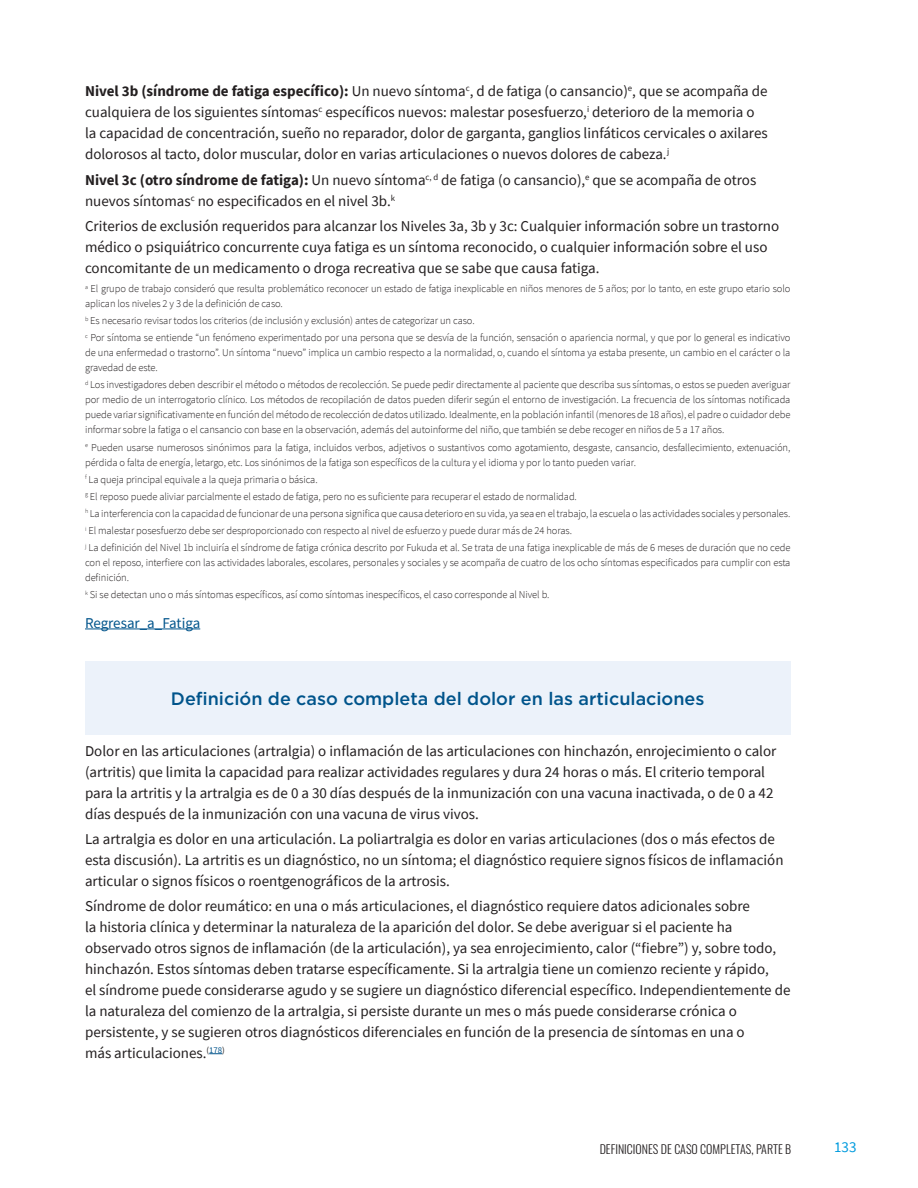
<style>
.page{position:relative;width:918px;height:1188px;background:#fff}
.page>*{position:absolute;margin:0;border:0;box-sizing:border-box;transform-origin:0 0}
.Box_Body{font:500 18px "Gotham";color:#00548b}
.Body{font:15px/21px "Source Sans Pro";color:#231f20}
.Body-2{font:15px "Source Sans Pro";letter-spacing:-.005em;color:#00548b}
.t1{font:15px "Source Sans Pro";color:#009bde}
.t2{font:300 12px "Oswald";color:#231f20}
.Notes{font:300 10.5px/15px "Source Sans Pro";letter-spacing:-.01em;color:#231f20;text-align:justify}
.s1{font-weight:700}
</style>
<div class="page">
<hr style="left:85px;top:629px;width:115px;height:1px;background:#00548b">
<div style="left:85px;top:661px;width:705px;height:73px;background:#ecf2fa"></div>
<svg style="left:209px;top:1053px;width:13px;height:1px"></svg>
<p class="Body" style="left:85px;top:81px;width:684px"><span class="s1">Nivel 3b (síndrome de fatiga específico):</span> Un nuevo síntoma<sup>c</sup>, d de fatiga (o cansancio)<sup>e</sup>, que se acompaña de cualquiera de los siguientes síntomas<sup>c</sup> específicos nuevos: malestar posesfuerzo,<sup>i</sup> deterioro de la memoria o la capacidad de concentración, sueño no reparador, dolor de garganta, ganglios linfáticos cervicales o axilares dolorosos al tacto, dolor muscular, dolor en varias articulaciones o nuevos dolores de cabeza.<sup>j</sup></p>
<p class="Body" style="left:85px;top:169px;width:673px"><span class="s1">Nivel 3c (otro síndrome de fatiga):</span> Un nuevo síntoma<sup>c,</sup> <sup>d</sup> de fatiga (o cansancio),<sup>e</sup> que se acompaña de otros nuevos síntomas<sup>c</sup> no especificados en el nivel 3b.<sup>k</sup></p>
<p class="Body" style="left:85px;top:215px;width:696px">Criterios de exclusión requeridos para alcanzar los Niveles 3a, 3b y 3c: Cualquier información sobre un trastorno médico o psiquiátrico concurrente cuya fatiga es un síntoma reconocido, o cualquier información sobre el uso concomitante de un medicamento o droga recreativa que se sabe que causa fatiga.</p>
<p class="Notes" style="left:85px;top:281px;width:707px"><sup>a</sup> El grupo de trabajo consideró que resulta problemático reconocer un estado de fatiga inexplicable en niños menores de 5 años; por lo tanto, en este grupo etario solo aplican los niveles 2 y 3 de la definición de caso.</p>
<p class="Notes" style="left:85px;top:313px;width:390px"><sup>b</sup> Es necesario revisar todos los criterios (de inclusión y exclusión) antes de categorizar un caso.</p>
<p class="Notes" style="left:85px;top:330px;width:707px"><sup>c</sup> Por síntoma se entiende “un fenómeno experimentado por una persona que se desvía de la función, sensación o apariencia normal, y que por lo general es indicativo de una enfermedad o trastorno”. Un síntoma “nuevo” implica un cambio respecto a la normalidad, o, cuando el síntoma ya estaba presente, un cambio en el carácter o la gravedad de este.</p>
<p class="Notes" style="left:85px;top:377px;width:707px"><sup>d</sup> Los investigadores deben describir el método o métodos de recolección. Se puede pedir directamente al paciente que describa sus síntomas, o estos se pueden averiguar por medio de un interrogatorio clínico. Los métodos de recopilación de datos pueden diferir según el entorno de investigación. La frecuencia de los síntomas notificada puede variar significativamente en función del método de recolección de datos utilizado. Idealmente, en la población infantil (menores de 18 años), el padre o cuidador debe informar sobre la fatiga o el cansancio con base en la observación, además del autoinforme del niño, que también se debe recoger en niños de 5 a 17 años.</p>
<p class="Notes" style="left:85px;top:440px;width:707px"><sup>e</sup> Pueden usarse numerosos sinónimos para la fatiga, incluidos verbos, adjetivos o sustantivos como agotamiento, desgaste, cansancio, desfallecimiento, extenuación, pérdida o falta de energía, letargo, etc. Los sinónimos de la fatiga son específicos de la cultura y el idioma y por lo tanto pueden variar.</p>
<p class="Notes" style="left:85px;top:472px;width:234px"><sup>f</sup> La queja principal equivale a la queja primaria o básica.</p>
<p class="Notes" style="left:85px;top:489px;width:493px"><sup>g</sup> El reposo puede aliviar parcialmente el estado de fatiga, pero no es suficiente para recuperar el estado de normalidad.</p>
<p class="Notes" style="left:85px;top:506px;width:707px"><sup>h</sup> La interferencia con la capacidad de funcionar de una persona significa que causa deterioro en su vida, ya sea en el trabajo, la escuela o las actividades sociales y personales.</p>
<p class="Notes" style="left:85px;top:523px;width:487px"><sup>i</sup> El malestar posesfuerzo debe ser desproporcionado con respecto al nivel de esfuerzo y puede durar más de 24 horas.</p>
<p class="Notes" style="left:85px;top:540px;width:707px"><sup>j</sup> La definición del Nivel 1b incluiría el síndrome de fatiga crónica descrito por Fukuda et al. Se trata de una fatiga inexplicable de más de 6 meses de duración que no cede con el reposo, interfiere con las actividades laborales, escolares, personales y sociales y se acompaña de cuatro de los ocho síntomas especificados para cumplir con esta definición.</p>
<p class="Notes" style="left:85px;top:587px;width:466px"><sup>k</sup> Si se detectan uno o más síntomas específicos, así como síntomas inespecíficos, el caso corresponde al Nivel b.</p>
<p class="Body-2" style="left:85px;top:613px;width:117px">Regresar_a_Fatiga</p>
<p class="Box_Body" style="left:171px;top:687px;width:535px">Definición de caso completa del dolor en las articulaciones</p>
<p class="Body" style="left:85px;top:740px;width:693px">Dolor en las articulaciones (artralgia) o inflamación de las articulaciones con hinchazón, enrojecimiento o calor (artritis) que limita la capacidad para realizar actividades regulares y dura 24 horas o más. El criterio temporal para la artritis y la artralgia es de 0 a 30 días después de la inmunización con una vacuna inactivada, o de 0 a 42 días después de la inmunización con una vacuna de virus vivos.</p>
<p class="Body" style="left:85px;top:828px;width:700px">La artralgia es dolor en una articulación. La poliartralgia es dolor en varias articulaciones (dos o más efectos de esta discusión). La artritis es un diagnóstico, no un síntoma; el diagnóstico requiere signos físicos de inflamación articular o signos físicos o roentgenográficos de la artrosis.</p>
<p class="Body" style="left:85px;top:896px;width:707px">Síndrome de dolor reumático: en una o más articulaciones, el diagnóstico requiere datos adicionales sobre<br>la historia clínica y determinar la naturaleza de la aparición del dolor. Se debe averiguar si el paciente ha observado otros signos de inflamación (de la articulación), ya sea enrojecimiento, calor (“fiebre”) y, sobre todo, hinchazón. Estos síntomas deben tratarse específicamente. Si la artralgia tiene un comienzo reciente y rápido,<br>el síndrome puede considerarse agudo y se sugiere un diagnóstico diferencial específico. Independientemente de la naturaleza del comienzo de la artralgia, si persiste durante un mes o más puede considerarse crónica o persistente, y se sugieren otros diagnósticos diferenciales en función de la presencia de síntomas en una o<br>más articulaciones.<sup>(</sup><sup>178</sup><sup>)</sup></p>
<p class="t2" style="left:600px;top:1139px;width:193px">DEFINICIONES DE CASO COMPLETAS, PARTE B</p>
<h2 class="t1" style="left:834px;top:1137px;width:24px">133</h2>
</div>
